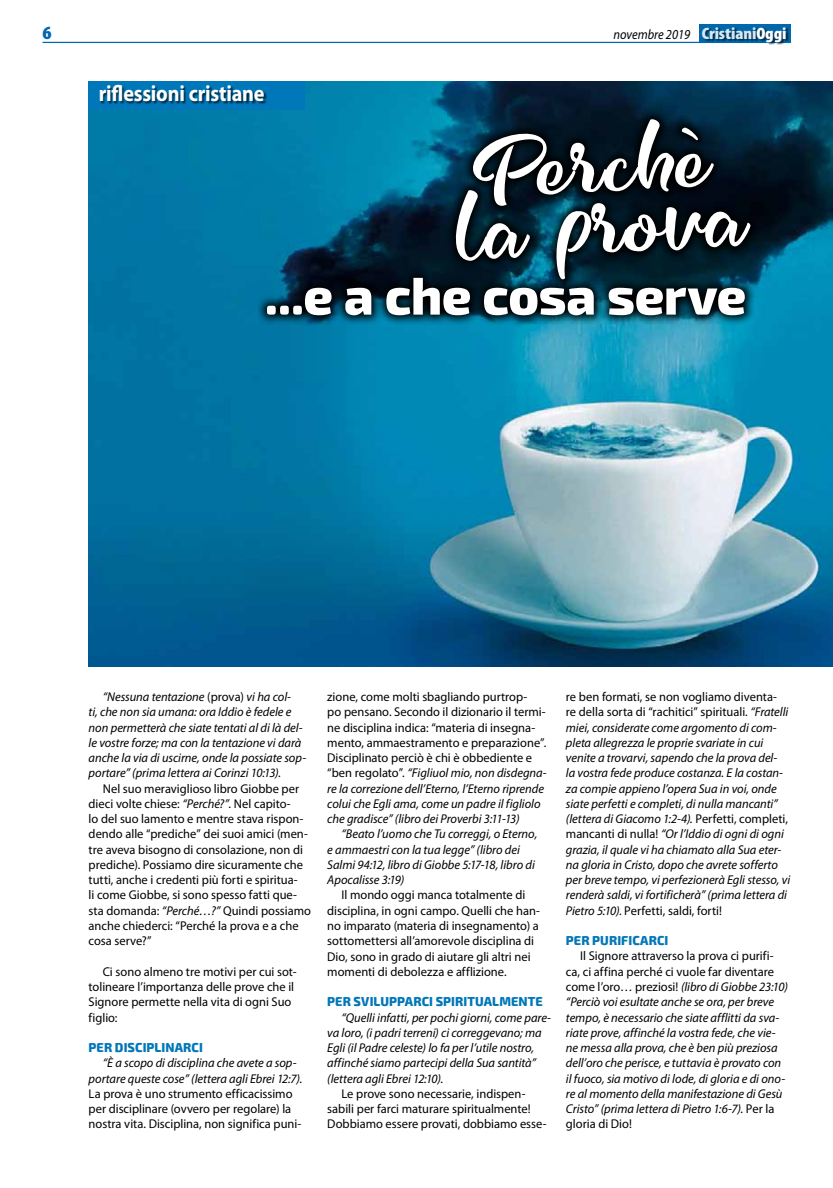
<style>
.page{position:relative;width:833px;height:1188px;background:#fff}
.page>*{position:absolute;margin:0;border:0;box-sizing:border-box;transform-origin:0 0}
.t1{font:700 75px/61.2px "Fredly";color:#fff;text-align:center}
.t2{font:800 52.5px "Exo 2";letter-spacing:-.01em;color:#fff}
.t3{font:700 22.5px "Myriad Pro";letter-spacing:-.01em;color:#fff;scale:.9 1}
.t4{font:900 condensed 18.75px "Myriad Pro";color:#0068ab;scale:1.1 1}
.t5{font:italic 13.75px "Myriad Pro";color:#000;scale:.9 1}
.t6{font:italic 12.75px/15.2px "Myriad Pro";letter-spacing:-.005em;color:#000}
.t7{font:12.75px/15.2px "Myriad Pro";color:#000}
.t8{font:800 12.75px "Exo 2";color:#0077b8}
.s1{font-weight:900;font-style:normal;font-stretch:condensed;font-size:16.62px;color:#d7e8f2}
.s2{font-weight:900;font-style:normal;font-stretch:condensed;font-size:16.62px;color:#fff}
.s3{font-style:normal}
.s4{font-style:italic}
</style>
<div class="page">
<img style="left:89px;top:81px;width:744px;height:585px">
<svg style="left:443px;top:107px;width:317px;height:181px;background:#011520"></svg>
<svg style="left:254px;top:265px;width:500px;height:60px;background:#022837"></svg>
<div style="left:89px;top:81px;width:216px;height:29px;background:#0077b8"></div>
<div style="left:100px;top:85px;width:167px;height:20px;background:#000;opacity:.6"></div>
<hr style="left:43px;top:42px;width:747px;height:1px;background:#0068ab">
<div style="left:698px;top:25px;width:92px;height:18px;background:#0068ab"></div>
<div style="left:703px;top:28px;width:86px;height:17px;background:#000;opacity:.6"></div>
<h3 class="t4" style="left:43px;top:21px;width:10px">6</h3>
<p class="t5" style="left:613px;top:26px;width:194px">novembre 2019 <span class="s1">Cristiani</span><span class="s2">Oggi</span></p>
<h3 class="t3" style="left:99px;top:79px;width:186px">riflessioni cristiane</h3>
<h1 class="t1" style="left:451px;top:143px;width:293px;rotate:-3deg">Perchè la prova</h1>
<h2 class="t2" style="left:265px;top:264px;width:483px">...E A CHE COSA SERVE</h2>
<p class="t6" style="left:89px;top:688px;width:219px;text-indent:14px">“Nessuna tentazione <span class="s3">(prova)</span> vi ha col-<br>ti, che non sia umana: ora Iddio è fedele e non permetterà che siate tentati al di là del&shy;le vostre forze; ma con la tentazione vi darà anche la via di uscirne, onde la possiate sop&shy;portare” (prima lettera ai Corinzi 10:13).</p>
<p class="t7" style="left:89px;top:780px;width:224px;text-indent:14px">Nel suo meraviglioso libro Giobbe per dieci volte chiese: <span class="s4">“Perché?”</span>. Nel capito-<br>lo del suo lamento e mentre stava rispon&shy;dendo alle “prediche” dei suoi amici (men&shy;tre aveva bisogno di consolazione, non di prediche). Possiamo dire sicuramente che tutti, anche i credenti più forti e spiritua-<br>li come Giobbe, si sono spesso fatti que&shy;sta domanda: <span class="s4">“Perché…?”</span> Quindi possiamo anche chiederci: “Perché la prova e a che cosa serve?”</p>
<p class="t7" style="left:89px;top:963px;width:209px;text-indent:14px">Ci sono almeno tre motivi per cui sot&shy;tolineare l’importanza delle prove che il<br>Signore permette nella vita di ogni Suo figlio:</p>
<p class="t8" style="left:89px;top:1039px;width:34px">PER DISCIPLINARCI</p>
<p class="t6" style="left:89px;top:1054px;width:215px;text-indent:14px">“È a scopo di disciplina che avete a sop&shy;portare queste cose” (lettera agli Ebrei 12:7).</p>
<p class="t7" style="left:89px;top:1085px;width:214px">La prova è uno strumento efficacissimo per disciplinare (ovvero per regolare) la nostra vita. Disciplina, non significa puni-</p>
<p class="t7" style="left:327px;top:688px;width:221px">zione, come molti sbagliando purtrop-<br>po pensano. Secondo il dizionario il termi&shy;ne disciplina indica: “materia di insegna&shy;mento, ammaestramento e preparazione”.<br>Disciplinato perciò è chi è obbediente e “ben regolato”. <span class="s4">“Figliuol mio, non disdegna&shy;re la correzione dell’Eterno, l’Eterno riprende colui che Egli ama, come un padre il figliolo che gradisce” (libro dei Proverbi 3:11-13)</span></p>
<p class="t6" style="left:327px;top:826px;width:211px;text-indent:14px">“Beato l’uomo che Tu correggi, o Eterno, e ammaestri con la tua legge” (libro dei Salmi 94:12, libro di Giobbe 5:17-18, libro di Apocalisse 3:19)</p>
<p class="t7" style="left:327px;top:887px;width:214px;text-indent:14px">Il mondo oggi manca totalmente di disciplina, in ogni campo. Quelli che han&shy;no imparato (materia di insegnamento) a sottomettersi all’amorevole disciplina di Dio, sono in grado di aiutare gli altri nei momenti di debolezza e afflizione.</p>
<p class="t8" style="left:327px;top:993px;width:35px">PER SVILUPPARCI</p>
<p class="t8" style="left:436px;top:993px;width:9px">SPIRITUALMENTE</p>
<p class="t6" style="left:327px;top:1009px;width:225px;text-indent:14px">“Quelli infatti, per pochi giorni, come pare&shy;va loro, (i padri terreni) ci correggevano; ma Egli (il Padre celeste) lo fa per l’utile nostro, affinché siamo partecipi della Sua santità” (lettera agli Ebrei 12:10).</p>
<p class="t7" style="left:327px;top:1085px;width:221px;text-indent:14px">Le prove sono necessarie, indispen&shy;sabili per farci maturare spiritualmente!<br>Dobbiamo essere provati, dobbiamo esse-</p>
<p class="t6" style="left:566px;top:688px;width:226px"><span class="s3">re ben formati, se non vogliamo diventa&shy;re della sorta di “rachitici” spirituali.</span> “Fratelli miei, considerate come argomento di com&shy;pleta allegrezza le proprie svariate in cui venite a trovarvi, sapendo che la prova del-<br>la vostra fede produce costanza. E la costan&shy;za compie appieno l’opera Sua in voi, onde siate perfetti e completi, di nulla mancanti” (lettera di Giacomo 1:2-4). <span class="s3">Perfetti, completi, mancanti di nulla!</span> “Or l’Iddio di ogni di ogni grazia, il quale vi ha chiamato alla Sua eter&shy;na gloria in Cristo, dopo che avrete sofferto per breve tempo, vi perfezionerà Egli stesso, vi renderà saldi, vi fortificherà” (prima lettera di Pietro 5:10). <span class="s3">Perfetti, saldi, forti!</span></p>
<p class="t8" style="left:566px;top:932px;width:35px">PER PURIFICARCI</p>
<p class="t6" style="left:566px;top:948px;width:223px;text-indent:14px"><span class="s3">Il Signore attraverso la prova ci purifi&shy;ca, ci affina perché ci vuole far diventare come l’oro… preziosi!</span> (libro di Giobbe 23:10) “Perciò voi esultate anche se ora, per breve tempo, è necessario che siate afflitti da sva&shy;riate prove, affinché la vostra fede, che vie&shy;ne messa alla prova, che è ben più preziosa dell’oro che perisce, e tuttavia è provato con il fuoco, sia motivo di lode, di gloria e di ono&shy;re al momento della manifestazione di Gesù Cristo” (prima lettera di Pietro 1:6-7). <span class="s3">Per la gloria di Dio!</span></p>
</div>
